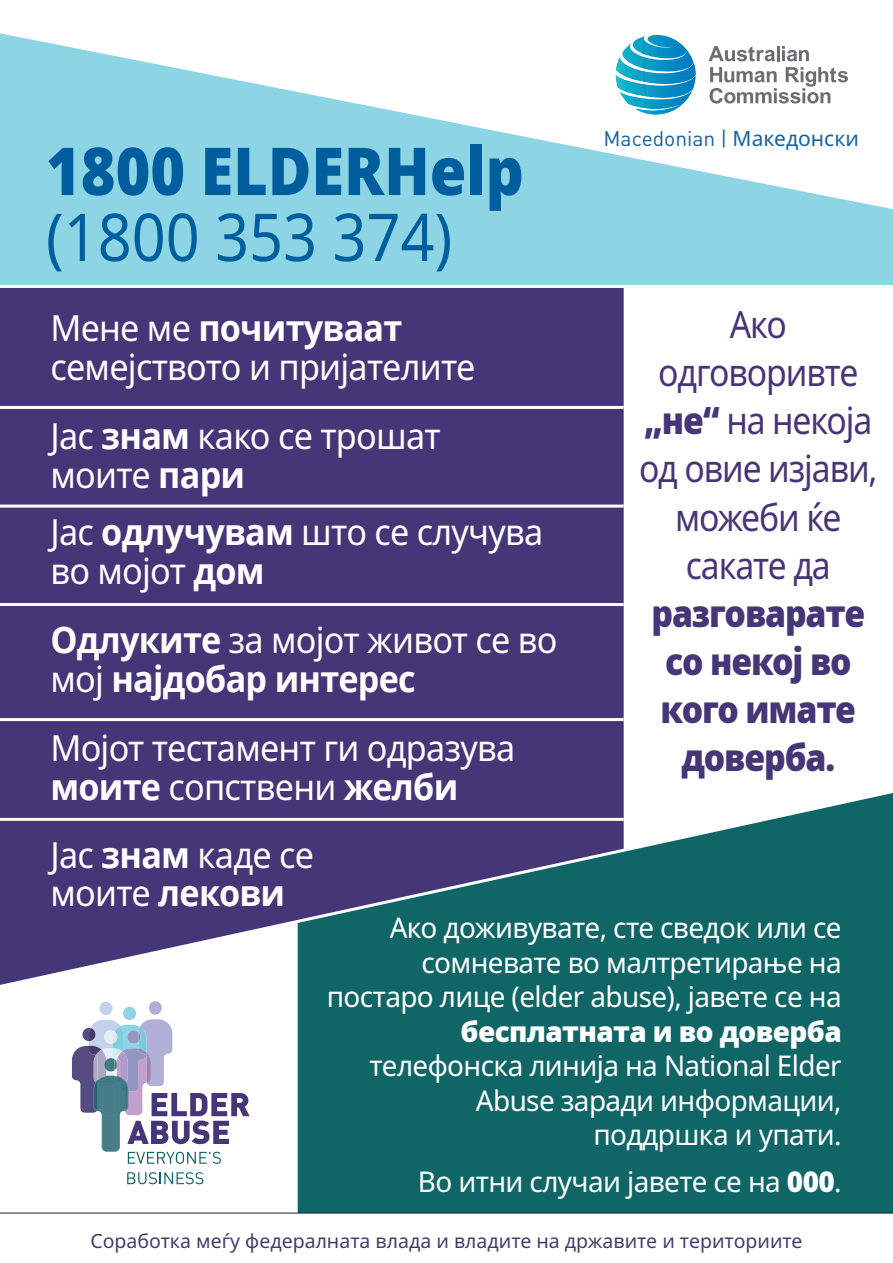
<style>
.page{position:relative;width:893px;height:1263px;background:#fff}
.page>*{position:absolute;margin:0;border:0;box-sizing:border-box;transform-origin:0 0}
.t1{font:900 66px "Noto Sans";color:#005e9f;scale:.9 1}
.t2{font:66px "Noto Sans";color:#005e9f;scale:.9 1}
.t3{font:37.5px/48px "Noto Sans";letter-spacing:-.035em;color:#443677;text-align:center;scale:.9 1}
.t4{font:900 37.5px/48px "Noto Sans";letter-spacing:-.035em;color:#443677;text-align:center;scale:.9 1}
.t5{font:36px/39px "Noto Sans";letter-spacing:-.02em;color:#fff;scale:.95 1}
.t6{font:700 36px/39px "Noto Sans";letter-spacing:-.02em;color:#fff;scale:.95 1}
.t7{font:28.5px/34.5px "Noto Sans";letter-spacing:-.02em;color:#fff;text-align:right}
.t8{font:900 28.5px "Noto Sans";letter-spacing:-.02em;color:#fff}
.t9{font:21px "DINOT";color:#1562a1}
.t10{font:19.5px "Noto Sans";color:#443c6e}
.s1{font-weight:700}
.s2{font-weight:400}
.s3{font-family:"Noto Sans"}
.s4{font-weight:900}
</style>
<div class="page">
<div style="left:298px;top:997px;width:595px;height:216px;background:#106566"></div>
<div style="left:0;top:288px;width:624px;height:492px;background:#443677"></div>
<div style="left:0;top:0;width:893px;height:288px;background:#8dd5e5"></div>
<svg style="left:0;top:0;width:893px;height:209px;fill:#fff"></svg>
<svg style="left:127px;top:1172px;width:76px;height:12px"></svg>
<div style="left:149px;top:1001px;width:13px;height:13px;background:#b1afd6;border-radius:50%"></div>
<div style="left:100px;top:1002px;width:13px;height:13px;background:#c3d1ea;border-radius:50%"></div>
<div style="left:123px;top:1007px;width:13px;height:13px;background:#8dd5e5;border-radius:50%"></div>
<svg style="left:72px;top:1019px;width:178px;height:145px"></svg>
<hr style="left:0;top:406px;width:624px;height:3px;background:#fff">
<hr style="left:0;top:285px;width:893px;height:3px;background:#fff">
<svg style="left:0;top:780px;width:893px;height:217px;background:#456480"></svg>
<hr style="left:0;top:505px;width:624px;height:3px;background:#fff">
<hr style="left:0;top:603px;width:624px;height:3px;background:#fff">
<hr style="left:0;top:718px;width:624px;height:3px;background:#fff">
<hr style="left:0;top:818px;width:624px;height:3px;background:#fff">
<hr style="left:0;top:1213px;width:893px;height:1px;background:#231f20">
<svg style="left:616px;top:35px;width:79px;height:79px;background:#54b6d7"></svg>
<svg style="left:709px;top:46px;width:66px;height:15px"></svg>
<hr style="left:777px;top:46px;width:3px;height:15px;background:#6c6d70">
<svg style="left:782px;top:46px;width:27px;height:15px"></svg>
<svg style="left:710px;top:67px;width:138px;height:37px;background:#cfcfd0"></svg>
<h1 class="t1" style="left:46px;top:121px;width:532px">1800 ELDERHelp</h1>
<h1 class="t2" style="left:46px;top:191px;width:453px">(1800 353 374)</h1>
<p class="t5" style="left:50px;top:309px;width:449px">Мене ме <span class="s1">почитуваат </span>семејството и пријателите</p>
<p class="t5" style="left:50px;top:417px;width:412px">Јас <span class="s1">знам</span> како се трошат моите <span class="s1">пари</span></p>
<p class="t5" style="left:50px;top:513px;width:520px">Јас <span class="s1">одлучувам</span> што се случува во мојот <span class="s1">дом</span></p>
<p class="t6" style="left:50px;top:621px;width:535px">Одлуките <span class="s2">за мојот живот се во мој</span> најдобар интерес</p>
<p class="t5" style="left:50px;top:729px;width:491px">Мојот тестамент ги одразува <span class="s1">моите</span> сопствени <span class="s1">желби</span></p>
<p class="t5" style="left:50px;top:836px;width:279px">Јас <span class="s1">знам</span> каде се моите <span class="s1">лекови</span></p>
<p class="t9" style="left:603px;top:125px;width:257px">Macedonian | <span class="s3">Mакедонски</span></p>
<h2 class="t3" style="left:639px;top:302px;width:267px">Ако одговоривте <span class="s4">„не“</span> на некоја од овие изјави, можеби ќе сакате да</h2>
<h2 class="t4" style="left:651px;top:589px;width:239px">разговарате со некој во кого имате доверба.</h2>
<p class="t7" style="left:327px;top:911px;width:516px">Ако доживувате, сте сведок или се сомневате во малтретирање на постаро лице (elder abuse), јавете се на</p>
<p class="t8" style="left:460px;top:1010px;width:383px">бесплатната и во доверба</p>
<p class="t7" style="left:369px;top:1049px;width:474px">телефонска линија на National Elder<br>Abuse заради информации, поддршка и упати.</p>
<p class="t7" style="left:418px;top:1165px;width:425px">Во итни случаи јавете се на <span class="s4">000</span>.</p>
<p class="t10" style="left:90px;top:1227px;width:714px">Соработка меѓу федералната влада и владите на државите и териториите</p>
</div>
